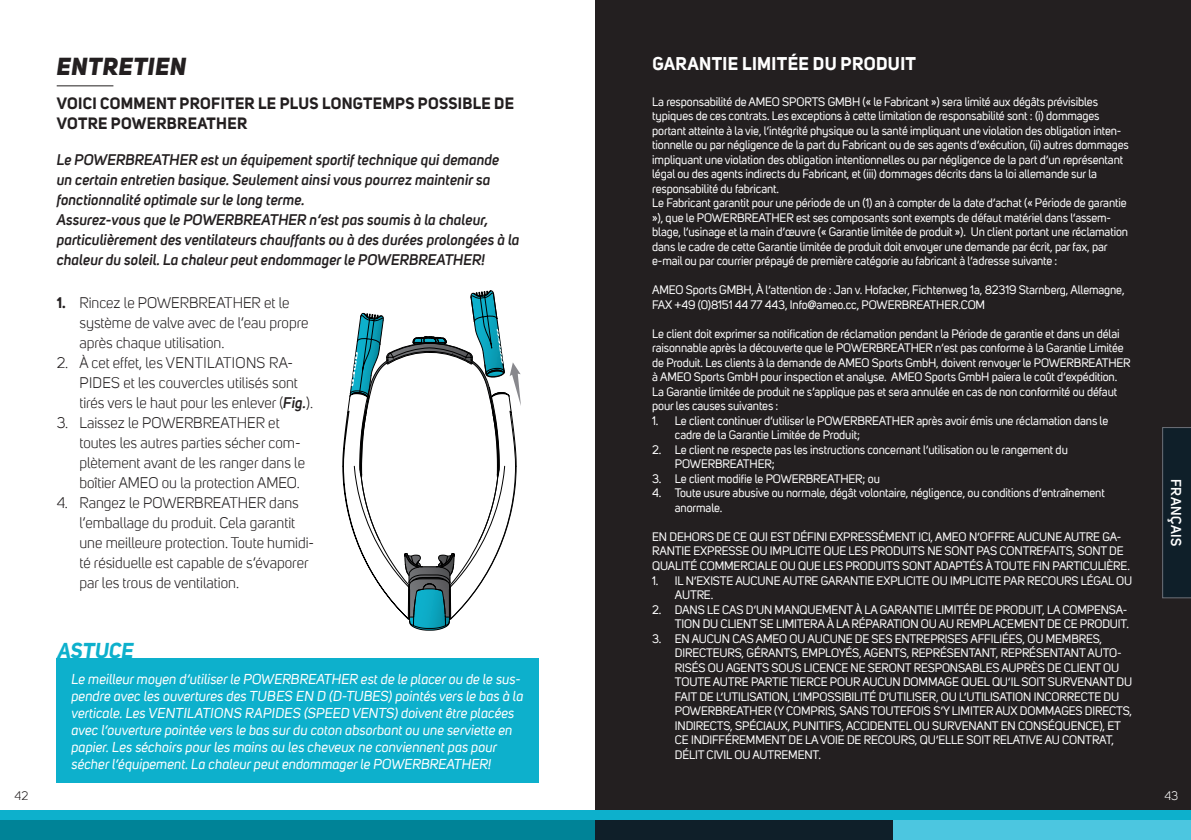
<style>
.page{position:relative;width:1191px;height:840px;background:#fff}
.page>*{position:absolute;margin:0;border:0;box-sizing:border-box;transform-origin:0 0}
.t1{font:italic 800 24px "Uni Sans";letter-spacing:.02em;color:#231f20}
.t2{font:italic 700 21px "Uni Sans";color:#0db0cc}
.t3{font:700 18px "Uni Sans";letter-spacing:.02em;color:#fff}
.t4{font:700 16px/20px "Uni Sans";letter-spacing:.02em;color:#231f20}
.t5{font:15px/20px "Uni Sans";color:#231f20}
.t6{font:italic 600 15px/20px "Uni Sans";color:#231f20}
.t7{font:italic 14px/17px "Uni Sans";color:#fff}
.t8{font:600 14px "Uni Sans";letter-spacing:.04em;color:#fff}
.t9{font:12px/14.4px "Uni Sans";letter-spacing:-.01em;color:#fff}
.t10{font:12px "Uni Sans";color:#231f20}
.t11{font:12px "Uni Sans";color:#fff}
.s1{font-weight:700}
.s2{font-weight:600;font-style:italic}
</style>
<div class="page">
<div style="left:595px;top:0;width:596px;height:839px;background:#231f20"></div>
<div style="left:0;top:810px;width:1191px;height:9px;background:#0db0cc"></div>
<div style="left:0;top:819px;width:595px;height:20px;background:#008397"></div>
<div style="left:595px;top:819px;width:298px;height:20px;background:#0f1f29"></div>
<div style="left:893px;top:819px;width:298px;height:20px;background:#4cc6e0"></div>
<hr style="left:57px;top:85px;width:56px;height:1px;background:#231f20">
<div style="left:57px;top:658px;width:482px;height:124px;background:#0db0cc"></div>
<svg style="left:1162px;top:427px;width:29px;height:170px;background:#12222c"></svg>
<svg style="left:342px;top:290px;width:179px;height:340px"></svg>
<h1 class="t1" style="left:57px;top:52px;width:131px">ENTRETIEN</h1>
<h3 class="t3" style="left:652px;top:53px;width:265px">GARANTIE LIMITÉE DU PRODUIT</h3>
<h3 class="t4" style="left:57px;top:93px;width:459px">VOICI COMMENT PROFITER LE PLUS LONGTEMPS POSSIBLE DE<br>VOTRE POWERBREATHER</h3>
<p class="t9" style="left:652px;top:94px;width:478px">La responsabilité de AMEO SPORTS GMBH (« le Fabricant ») sera limité aux dégâts prévisibles typiques de ces contrats. Les exceptions à cette limitation de responsabilité sont : (i) dommages portant atteinte à la vie, l‘intégrité physique ou la santé impliquant une violation des obligation inten&shy;tionnelle ou par négligence de la part du Fabricant ou de ses agents d‘exécution, (ii) autres dommages impliquant une violation des obligation intentionnelles ou par négligence de la part d‘un représentant légal ou des agents indirects du Fabricant, et (iii) dommages décrits dans la loi allemande sur la responsabilité du fabricant.<br>Le Fabricant garantit pour une période de un (1) an à compter de la date d‘achat (« Période de garantie »), que le POWERBREATHER est ses composants sont exempts de défaut matériel dans l‘assem&shy;blage, l‘usinage et la main d‘œuvre (« Garantie limitée de produit »). Un client portant une réclamation dans le cadre de cette Garantie limitée de produit doit envoyer une demande par écrit, par fax, par e-mail ou par courrier prépayé de première catégorie au fabricant à l‘adresse suivante :</p>
<p class="t9" style="left:652px;top:283px;width:474px">AMEO Sports GMBH, À l‘attention de : Jan v. Hofacker, Fichtenweg 1a, 82319 Starnberg, Allemagne,<br>FAX +49 (0)8151 44 77 443, Info@ameo.cc, POWERBREATHER.COM</p>
<p class="t9" style="left:652px;top:326px;width:480px">Le client doit exprimer sa notification de réclamation pendant la Période de garantie et dans un délai raisonnable après la découverte que le POWERBREATHER n‘est pas conforme à la Garantie Limitée de Produit. Les clients à la demande de AMEO Sports GmbH, doivent renvoyer le POWERBREATHER à AMEO Sports GmbH pour inspection et analyse. AMEO Sports GmbH paiera le coût d‘expédition.<br>La Garantie limitée de produit ne s‘applique pas et sera annulée en cas de non conformité ou défaut pour les causes suivantes :</p>
<p class="t9" style="left:675px;top:413px;width:435px;text-indent:-23px">1. Le client continuer d‘utiliser le POWERBREATHER après avoir émis une réclamation dans le cadre de la Garantie Limitée de Produit;</p>
<p class="t9" style="left:675px;top:442px;width:394px;text-indent:-23px">2. Le client ne respecte pas les instructions concernant l‘utilisation ou le rangement du<br>POWERBREATHER;</p>
<p class="t9" style="left:652px;top:471px;width:229px">3. Le client modifie le POWERBREATHER; ou</p>
<p class="t9" style="left:675px;top:486px;width:431px;text-indent:-23px">4. Toute usure abusive ou normale, dégât volontaire, négligence, ou conditions d‘entraînement anormale.</p>
<p class="t9" style="left:652px;top:529px;width:479px">EN DEHORS DE CE QUI EST DÉFINI EXPRESSÉMENT ICI, AMEO N‘OFFRE AUCUNE AUTRE GA-<br>RANTIE EXPRESSE OU IMPLICITE QUE LES PRODUITS NE SONT PAS CONTREFAITS, SONT DE<br>QUALITÉ COMMERCIALE OU QUE LES PRODUITS SONT ADAPTÉS À TOUTE FIN PARTICULIÈRE.</p>
<p class="t9" style="left:675px;top:573px;width:459px;text-indent:-23px">1. IL N‘EXISTE AUCUNE AUTRE GARANTIE EXPLICITE OU IMPLICITE PAR RECOURS LÉGAL OU<br>AUTRE.</p>
<p class="t9" style="left:652px;top:602px;width:478px;text-align:right">2. DANS LE CAS D‘UN MANQUEMENT À LA GARANTIE LIMITÉE DE PRODUIT, LA COMPENSA-<br>TION DU CLIENT SE LIMITERA À LA RÉPARATION OU AU REMPLACEMENT DE CE PRODUIT.</p>
<p class="t9" style="left:675px;top:631px;width:459px;text-indent:-23px">3. EN AUCUN CAS AMEO OU AUCUNE DE SES ENTREPRISES AFFILIÉES, OU MEMBRES, DIRECTEURS, GÉRANTS, EMPLOYÉS, AGENTS, REPRÉSENTANT, REPRÉSENTANT AUTO-RISÉS OU AGENTS SOUS LICENCE NE SERONT RESPONSABLES AUPRÈS DE CLIENT OU TOUTE AUTRE PARTIE TIERCE POUR AUCUN DOMMAGE QUEL QU‘IL SOIT SURVENANT DU FAIT DE L‘UTILISATION, L‘IMPOSSIBILITÉ D‘UTILISER, OU L‘UTILISATION INCORRECTE DU POWERBREATHER (Y COMPRIS, SANS TOUTEFOIS S‘Y LIMITER AUX DOMMAGES DIRECTS, INDIRECTS, SPÉCIAUX, PUNITIFS, ACCIDENTEL OU SURVENANT EN CONSÉQUENCE), ET CE INDIFFÉREMMENT DE LA VOIE DE RECOURS, QU‘ELLE SOIT RELATIVE AU CONTRAT, DÉLIT CIVIL OU AUTREMENT.</p>
<p class="t6" style="left:57px;top:149px;width:464px">Le POWERBREATHER est un équipement sportif technique qui demande<br>un certain entretien basique. Seulement ainsi vous pourrez maintenir sa fonctionnalité optimale sur le long terme.<br>Assurez-vous que le POWERBREATHER n‘est pas soumis à la chaleur, particulièrement des ventilateurs chauffants ou à des durées prolongées à la chaleur du soleil. La chaleur peut endommager le POWERBREATHER!</p>
<p class="t5" style="left:79px;top:293px;width:231px;text-indent:-23px"><span class="s1">1.</span> Rincez le POWERBREATHER et le système de valve avec de l‘eau propre après chaque utilisation.</p>
<p class="t5" style="left:79px;top:353px;width:235px;text-indent:-23px">2. À cet effet, les VENTILATIONS RA-<br>PIDES et les couvercles utilisés sont tirés vers le haut pour les enlever (<span class="s2">Fig.</span>).</p>
<p class="t5" style="left:79px;top:413px;width:227px;text-indent:-23px">3. Laissez le POWERBREATHER et toutes les autres parties sécher com&shy;plètement avant de les ranger dans le boîtier AMEO ou la protection AMEO.</p>
<p class="t5" style="left:79px;top:493px;width:236px;text-indent:-23px">4. Rangez le POWERBREATHER dans l‘emballage du produit. Cela garantit une meilleure protection. Toute humidi&shy;té résiduelle est capable de s‘évaporer par les trous de ventilation.</p>
<h2 class="t2" style="left:58px;top:637px;width:77px">ASTUCE</h2>
<p class="t7" style="left:71px;top:670px;width:453px">Le meilleur moyen d‘utiliser le POWERBREATHER est de le placer ou de le sus&shy;pendre avec les ouvertures des TUBES EN D (D-TUBES) pointés vers le bas à la verticale. Les VENTILATIONS RAPIDES (SPEED VENTS) doivent être placées avec l‘ouverture pointée vers le bas sur du coton absorbant ou une serviette en papier. Les séchoirs pour les mains ou les cheveux ne conviennent pas pour sécher l‘équipement. La chaleur peut endommager le POWERBREATHER!</p>
<p class="t8" style="left:1184px;top:478px;width:69px;rotate:90deg">FRANÇAIS</p>
<p class="t10" style="left:15px;top:788px;width:15px">42</p>
<p class="t11" style="left:1164px;top:788px;width:15px">43</p>
</div>
